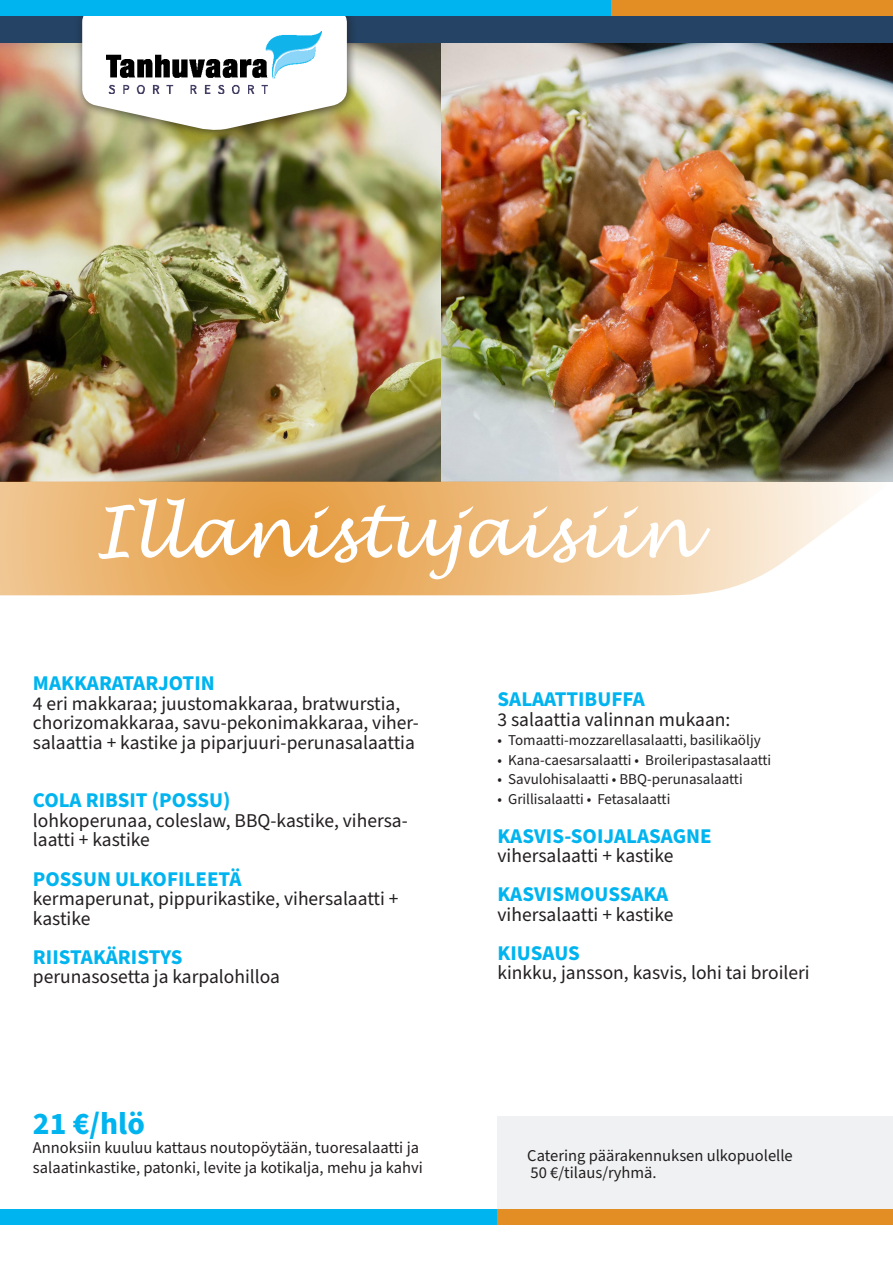
<style>
.page{position:relative;width:893px;height:1263px;background:#fff}
.page>*{position:absolute;margin:0;border:0;box-sizing:border-box;transform-origin:0 0}
.t1{font:italic 69px "Lucida Handwriting";color:#fff}
.t2{font:700 31.5px "Source Sans Pro";color:#00b4ef}
.t3{font:700 21px "Source Sans Pro";color:#00b4ef}
.t4{font:19.5px/19.5px "Source Sans Pro";color:#231f20}
.t5{font:16.5px "Source Sans Pro";color:#231f20}
.t6{font:15px "Source Sans Pro";color:#231f20}
</style>
<div class="page">
<img style="left:441px;top:43px;width:452px;height:439px">
<div style="left:497px;top:1116px;width:396px;height:93px;background:#f0f1f2"></div>
<img style="left:0;top:43px;width:441px;height:439px">
<div style="left:611px;top:0;width:282px;height:16px;background:#e28e25"></div>
<div style="left:0;top:16px;width:893px;height:27px;background:#254365"></div>
<div style="left:73px;top:0;width:283px;height:139px;background:#231f20;opacity:.5"></div>
<svg style="left:82px;top:16px;width:265px;height:115px"></svg>
<img style="left:106px;top:32px;width:216px;height:61px">
<div style="left:0;top:0;width:611px;height:16px;background:#00b4ef"></div>
<svg style="left:0;top:482px;width:866px;height:113px;background:#eec188"></svg>
<div style="left:0;top:1209px;width:503px;height:16px;background:#00b4ef"></div>
<div style="left:497px;top:1209px;width:396px;height:16px;background:#e28e25"></div>
<p class="t1" style="left:93px;top:491px;width:601px">Illanistujaisiin</p>
<p class="t3" style="left:33px;top:669px;width:183px">MAKKARATARJOTIN</p>
<p class="t4" style="left:33px;top:694px;width:387px">4 eri makkaraa; juustomakkaraa, bratwurstia, chorizomakkaraa, savu-pekonimakkaraa, viher&shy;salaattia + kastike ja piparjuuri-perunasalaattia</p>
<p class="t3" style="left:33px;top:786px;width:199px">COLA RIBSIT (POSSU)</p>
<p class="t4" style="left:33px;top:811px;width:376px">lohkoperunaa, coleslaw, BBQ-kastike, vihersa&shy;laatti + kastike</p>
<p class="t3" style="left:33px;top:864px;width:210px">POSSUN ULKOFILEETÄ</p>
<p class="t4" style="left:33px;top:889px;width:367px">kermaperunat, pippurikastike, vihersalaatti + kastike</p>
<p class="t3" style="left:33px;top:942px;width:151px">RIISTAKÄRISTYS</p>
<p class="t4" style="left:33px;top:967px;width:248px">perunasosetta ja karpalohilloa</p>
<p class="t2" style="left:33px;top:1102px;width:113px">21 €/hlö</p>
<p class="t5" style="left:33px;top:1137px;width:388px">Annoksiin kuuluu kattaus noutopöytään, tuoresalaatti ja</p>
<p class="t5" style="left:33px;top:1157px;width:391px">salaatinkastike, patonki, levite ja kotikalja, mehu ja kahvi</p>
<p class="t3" style="left:497px;top:685px;width:149px">SALAATTIBUFFA</p>
<p class="t4" style="left:497px;top:710px;width:234px">3 salaattia valinnan mukaan:</p>
<p class="t6" style="left:497px;top:730px;width:265px">• Tomaatti-mozzarellasalaatti, basilikaöljy</p>
<p class="t6" style="left:497px;top:750px;width:275px">• Kana-caesarsalaatti • Broileripastasalaatti</p>
<p class="t6" style="left:497px;top:769px;width:247px">• Savulohisalaatti • BBQ-perunasalaatti</p>
<p class="t6" style="left:497px;top:789px;width:174px">• Grillisalaatti • Fetasalaatti</p>
<p class="t3" style="left:497px;top:821px;width:216px">KASVIS-SOIJALASAGNE</p>
<p class="t4" style="left:497px;top:846px;width:177px">vihersalaatti + kastike</p>
<p class="t3" style="left:497px;top:880px;width:172px">KASVISMOUSSAKA</p>
<p class="t4" style="left:497px;top:905px;width:177px">vihersalaatti + kastike</p>
<p class="t3" style="left:497px;top:938px;width:84px">KIUSAUS</p>
<p class="t4" style="left:497px;top:963px;width:314px">kinkku, jansson, kasvis, lohi tai broileri</p>
<p class="t5" style="left:527px;top:1144px;width:267px">Catering päärakennuksen ulkopuolelle</p>
<p class="t5" style="left:531px;top:1161px;width:128px">50 €/tilaus/ryhmä.</p>
</div>
